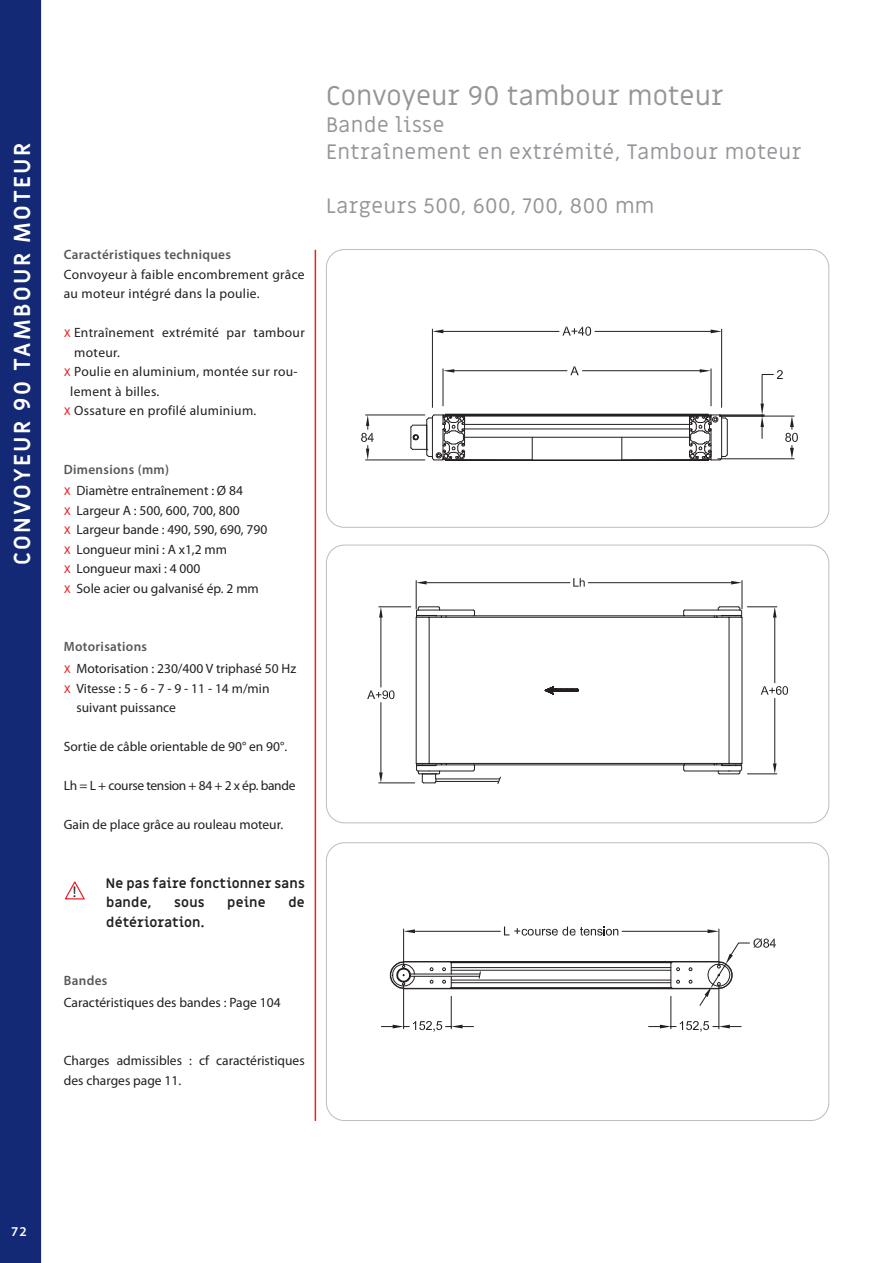
<style>
.page{position:relative;width:893px;height:1263px;background:#fff}
.page>*{position:absolute;margin:0;border:0;box-sizing:border-box;transform-origin:0 0}
.t1{font:27px "Miriam Libre";letter-spacing:.005em;color:#939598}
.t2{font:700 22.5px "Miriam Libre";letter-spacing:.1em;color:#fff}
.t3{font:21px/27px "Miriam Libre";letter-spacing:.025em;color:#939598}
.t4{font:15.75px "Myriad Pro";color:#231f20}
.t5{font:13.5px/19.5px "Myriad Pro";color:#231f20}
.t6{font:13.5px/19.5px "Myriad Pro";letter-spacing:.025em;color:#231f20}
.t7{font:700 13.5px/19.5px "Miriam Libre";letter-spacing:.01em;color:#231f20}
.t8{font:600 13.5px "Myriad Pro";letter-spacing:.025em;color:#57585a}
.t9{font:13.5px "Myriad Pro";letter-spacing:-.025em;color:#231f20}
.t10{font:600 13.5px "Myriad Pro";color:#fff}
.s1{font-family:"Miriam Libre";color:#ee1d23}
.s2{font-weight:600;color:#57585a}
</style>
<div class="page">
<hr style="left:595px;top:331px;width:116px;height:1px;background:#231f20">
<hr style="left:443px;top:331px;width:116px;height:1px;background:#231f20">
<hr style="left:721px;top:329px;width:1px;height:78px;background:#231f20">
<hr style="left:432px;top:329px;width:1px;height:78px;background:#231f20">
<svg style="left:432px;top:329px;width:11px;height:4px"></svg>
<svg style="left:711px;top:329px;width:11px;height:4px"></svg>
<svg style="left:562px;top:327px;width:29px;height:9px"></svg>
<hr style="left:365px;top:460px;width:60px;height:1px;background:#231f20">
<hr style="left:365px;top:415px;width:60px;height:1px;background:#231f20">
<svg style="left:361px;top:415px;width:13px;height:45px"></svg>
<svg style="left:410px;top:366px;width:388px;height:95px"></svg>
<div style="left:326px;top:249px;width:503px;height:279px;border:1px solid #bcbdc0;border-radius:18px"></div>
<hr style="left:742px;top:617px;width:1px;height:146px;background:#231f20">
<svg style="left:416px;top:617px;width:326px;height:154px"></svg>
<svg style="left:416px;top:578px;width:327px;height:39px"></svg>
<hr style="left:381px;top:702px;width:1px;height:70px;background:#231f20">
<hr style="left:381px;top:618px;width:1px;height:69px;background:#231f20">
<hr style="left:379px;top:783px;width:36px;height:1px;background:#231f20">
<hr style="left:379px;top:606px;width:32px;height:1px;background:#231f20">
<svg style="left:379px;top:607px;width:4px;height:11px"></svg>
<svg style="left:379px;top:772px;width:4px;height:11px"></svg>
<svg style="left:367px;top:690px;width:27px;height:9px"></svg>
<hr style="left:774px;top:698px;width:1px;height:65px;background:#231f20">
<hr style="left:774px;top:618px;width:1px;height:65px;background:#231f20">
<hr style="left:747px;top:774px;width:30px;height:1px;background:#231f20">
<hr style="left:747px;top:606px;width:30px;height:1px;background:#231f20">
<svg style="left:773px;top:607px;width:4px;height:11px"></svg>
<svg style="left:773px;top:763px;width:4px;height:11px"></svg>
<svg style="left:761px;top:686px;width:27px;height:9px"></svg>
<svg style="left:418px;top:674px;width:324px;height:110px"></svg>
<div style="left:326px;top:545px;width:503px;height:278px;border:1px solid #bcbdc0;border-radius:18px"></div>
<hr style="left:719px;top:985px;width:1px;height:44px;background:#231f20">
<hr style="left:671px;top:996px;width:1px;height:33px;background:#231f20">
<svg style="left:649px;top:1021px;width:92px;height:11px"></svg>
<hr style="left:451px;top:996px;width:1px;height:33px;background:#231f20">
<hr style="left:403px;top:985px;width:1px;height:44px;background:#231f20">
<svg style="left:381px;top:1021px;width:93px;height:11px"></svg>
<svg style="left:390px;top:926px;width:386px;height:80px"></svg>
<div style="left:326px;top:842px;width:503px;height:279px;border:1px solid #bcbdc0;border-radius:18px"></div>
<div style="left:0;top:0;width:41px;height:1263px;background:#142975"></div>
<svg style="left:64px;top:881px;width:21px;height:19px"></svg>
<hr style="left:315px;top:250px;width:1px;height:871px;background:#ee1d23">
<h2 class="t2" style="left:9px;top:565px;width:424px;rotate:-90deg">CONVOYEUR 90 TAMBOUR MOTEUR</h2>
<p class="t8" style="left:64px;top:246px;width:169px">Caractéristiques techniques</p>
<p class="t6" style="left:64px;top:264px;width:242px">Convoyeur à faible encombrement grâce au moteur intégré dans la poulie.</p>
<p class="t6" style="left:64px;top:323px;width:242px"><span class="s1">x</span> Entraînement extrémité par tambour</p>
<p class="t5" style="left:74px;top:342px;width:47px">moteur.</p>
<p class="t6" style="left:64px;top:362px;width:235px"><span class="s1">x</span> Poulie en aluminium, montée sur rou-</p>
<p class="t6" style="left:70px;top:381px;width:91px">lement à billes.</p>
<p class="t6" style="left:64px;top:401px;width:194px"><span class="s1">x</span> Ossature en profilé aluminium.</p>
<p class="t5" style="left:64px;top:458px;width:181px;line-height:21.6px"><span class="s2">Dimensions (mm)<br></span><span class="s1">x</span> Diamètre entraînement : Ø 84</p>
<p class="t5" style="left:64px;top:500px;width:205px"><span class="s1">x</span> Largeur A : 500, 600, 700, 800<br><span class="s1">x</span> Largeur bande : 490, 590, 690, 790 <span class="s1">x</span> Longueur mini : A x1,2 mm<br><span class="s1">x</span> Longueur maxi : 4 000<br><span class="s1">x</span> Sole acier ou galvanisé ép. 2 mm</p>
<p class="t5" style="left:64px;top:636px;width:234px;line-height:21.6px"><span class="s2">Motorisations<br></span><span class="s1">x</span> Motorisation : 230/400 V triphasé 50 Hz</p>
<p class="t5" style="left:77px;top:678px;width:195px;text-indent:-13px"><span class="s1">x</span> Vitesse : 5 - 6 - 7 - 9 - 11 - 14 m/min suivant puissance</p>
<p class="t5" style="left:64px;top:736px;width:225px">Sortie de câble orientable de 90° en 90°.</p>
<p class="t9" style="left:64px;top:777px;width:233px">Lh = L + course tension + 84 + 2 x ép. bande</p>
<p class="t5" style="left:64px;top:814px;width:221px">Gain de place grâce au rouleau moteur.</p>
<p class="t4" style="left:73px;top:882px;width:5px">!</p>
<p class="t7" style="left:106px;top:874px;width:200px">Ne pas faire fonctionner sans bande,</p>
<p class="t7" style="left:174px;top:893px;width:32px">sous</p>
<p class="t7" style="left:227px;top:893px;width:40px">peine</p>
<p class="t7" style="left:288px;top:893px;width:18px">de</p>
<p class="t7" style="left:106px;top:913px;width:100px">détérioration.</p>
<p class="t8" style="left:64px;top:972px;width:45px">Bandes</p>
<p class="t5" style="left:64px;top:992px;width:218px">Caractéristiques des bandes : Page 104</p>
<p class="t5" style="left:64px;top:1051px;width:242px">Charges admissibles : cf caractéristiques des charges page 11.</p>
<h1 class="t1" style="left:326px;top:79px;width:399px">Convoyeur 90 tambour moteur</h1>
<h3 class="t3" style="left:326px;top:112px;width:477px">Bande lisse<br>Entraînement en extrémité, Tambour moteur</h3>
<h3 class="t3" style="left:326px;top:193px;width:330px">Largeurs 500, 600, 700, 800 mm</h3>
<p class="t10" style="left:11px;top:1223px;width:17px">72</p>
</div>
